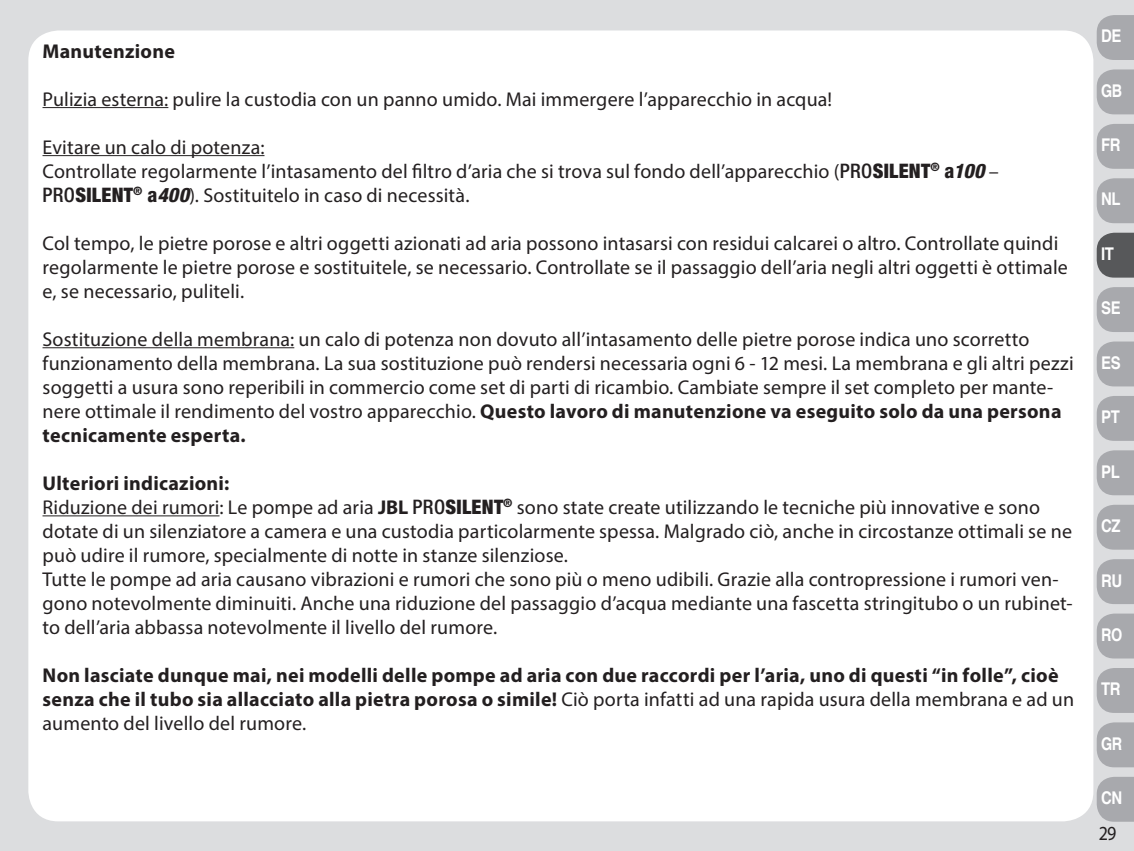
<style>
.page{position:relative;width:1134px;height:851px;background:#fff}
.page>*{position:absolute;margin:0;border:0;box-sizing:border-box;transform-origin:0 0}
.t1{font:20px/24px "Myriad Pro";letter-spacing:.01em;color:#231f20}
.t2{font:700 20px/24px "Myriad Pro";letter-spacing:.015em;color:#231f20}
.t3{font:20px "Myriad Pro";letter-spacing:.01em;color:#231f20;scale:.9 1}
.t4{font:700 17.5px "Helvetica";letter-spacing:-.025em;color:#fff;scale:.85 1}
.t5{font:700 17.5px "Helvetica";letter-spacing:-.025em;color:#fff;scale:.82 1}
.s1{font-family:"Helvetica Neue LT Pro";font-weight:500;font-stretch:condensed}
.s2{font-family:"Helvetica Neue LT Pro";font-weight:900;font-stretch:condensed}
.s3{font-family:"Helvetica Neue LT Pro";font-weight:800;font-stretch:condensed}
.s4{font-family:"Helvetica Neue LT Pro";font-weight:800;font-style:italic;font-stretch:condensed}
.s5{font-weight:700}
.s6{font-weight:400}
</style>
<div class="page">
<div style="left:0;top:0;width:1134px;height:850px;background:#dcdddf"></div>
<div style="left:28px;top:30px;width:1065px;height:791px;background:#fff;border-radius:30px"></div>
<hr style="left:43px;top:107px;width:125px;height:1px;background:#231f20">
<hr style="left:43px;top:155px;width:221px;height:1px;background:#231f20">
<hr style="left:43px;top:347px;width:251px;height:1px;background:#231f20">
<hr style="left:43px;top:515px;width:176px;height:1px;background:#231f20">
<svg style="left:1097px;top:15px;width:37px;height:45px"></svg>
<svg style="left:1097px;top:69px;width:37px;height:45px"></svg>
<svg style="left:1097px;top:124px;width:37px;height:45px"></svg>
<svg style="left:1097px;top:178px;width:37px;height:45px"></svg>
<svg style="left:1097px;top:233px;width:37px;height:44px"></svg>
<svg style="left:1097px;top:287px;width:37px;height:45px"></svg>
<svg style="left:1097px;top:341px;width:37px;height:45px"></svg>
<svg style="left:1097px;top:396px;width:37px;height:45px"></svg>
<svg style="left:1097px;top:450px;width:37px;height:45px"></svg>
<svg style="left:1097px;top:504px;width:37px;height:45px"></svg>
<svg style="left:1097px;top:559px;width:37px;height:45px"></svg>
<svg style="left:1097px;top:613px;width:37px;height:45px"></svg>
<svg style="left:1097px;top:668px;width:37px;height:44px"></svg>
<svg style="left:1097px;top:722px;width:37px;height:45px"></svg>
<svg style="left:1097px;top:777px;width:37px;height:44px"></svg>
<p class="t2" style="left:43px;top:38px;width:134px">Manutenzione</p>
<p class="t1" style="left:43px;top:86px;width:791px">Pulizia esterna: pulire la custodia con un panno umido. Mai immergere l’apparecchio in acqua!</p>
<p class="t1" style="left:43px;top:134px;width:958px">Evitare un calo di potenza:<br>Controllate regolarmente l’intasamento del filtro d’aria che si trova sul fondo dell’apparecchio (<span class="s1">PRO</span><span class="s2">SILENT</span><sup>®</sup> <span class="s3">a</span><span class="s4">100</span> –<br><span class="s1">PRO</span><span class="s2">SILENT</span><sup>®</sup> <span class="s3">a</span><span class="s4">400</span>). Sostituitelo in caso di necessità.</p>
<p class="t1" style="left:43px;top:230px;width:1027px">Col tempo, le pietre porose e altri oggetti azionati ad aria possono intasarsi con residui calcarei o altro. Controllate quindi regolarmente le pietre porose e sostituitele, se necessario. Controllate se il passaggio dell’aria negli altri oggetti è ottimale e, se necessario, puliteli.</p>
<p class="t1" style="left:43px;top:326px;width:1033px">Sostituzione della membrana: un calo di potenza non dovuto all’intasamento delle pietre porose indica uno scorretto funzionamento della membrana. La sua sostituzione può rendersi necessaria ogni 6 - 12 mesi. La membrana e gli altri pezzi soggetti a usura sono reperibili in commercio come set di parti di ricambio. Cambiate sempre il set completo per mante&shy;nere ottimale il rendimento del vostro apparecchio. <span class="s5">Questo lavoro di manutenzione va eseguito solo da una persona tecnicamente esperta.</span></p>
<p class="t1" style="left:43px;top:470px;width:1032px"><span class="s5">Ulteriori indicazioni:<br></span>Riduzione dei rumori: Le pompe ad aria <span class="s5">JBL</span> <span class="s1">PRO</span><span class="s2">SILENT</span><sup>®</sup> sono state create utilizzando le tecniche più innovative e sono dotate di un silenziatore a camera e una custodia particolarmente spessa. Malgrado ciò, anche in circostanze ottimali se ne può udire il rumore, specialmente di notte in stanze silenziose.<br>Tutte le pompe ad aria causano vibrazioni e rumori che sono più o meno udibili. Grazie alla contropressione i rumori ven&shy;gono notevolmente diminuiti. Anche una riduzione del passaggio d’acqua mediante una fascetta stringitubo o un rubinet&shy;to dell’aria abbassa notevolmente il livello del rumore.</p>
<p class="t2" style="left:43px;top:662px;width:1033px">Non lasciate dunque mai, nei modelli delle pompe ad aria con due raccordi per l’aria, uno di questi “in folle”, cioè senza che il tubo sia allacciato alla pietra porosa o simile! <span class="s6">Ciò porta infatti ad una rapida usura della membrana e ad un aumento del livello del rumore.</span></p>
<p class="t4" style="left:1101px;top:22px;width:25px">DE</p>
<p class="t5" style="left:1101px;top:76px;width:27px">GB</p>
<p class="t4" style="left:1101px;top:131px;width:24px">FR</p>
<p class="t4" style="left:1101px;top:185px;width:24px">NL</p>
<p class="t4" style="left:1101px;top:239px;width:17px">IT</p>
<p class="t4" style="left:1101px;top:294px;width:24px">SE</p>
<p class="t4" style="left:1101px;top:348px;width:24px">ES</p>
<p class="t4" style="left:1101px;top:403px;width:23px">PT</p>
<p class="t4" style="left:1101px;top:457px;width:23px">PL</p>
<p class="t4" style="left:1101px;top:511px;width:24px">CZ</p>
<p class="t4" style="left:1101px;top:566px;width:26px">RU</p>
<p class="t5" style="left:1101px;top:620px;width:27px">RO</p>
<p class="t4" style="left:1101px;top:675px;width:24px">TR</p>
<p class="t5" style="left:1101px;top:729px;width:27px">GR</p>
<p class="t4" style="left:1101px;top:783px;width:26px">CN</p>
<p class="t3" style="left:1099px;top:821px;width:21px">29</p>
</div>
